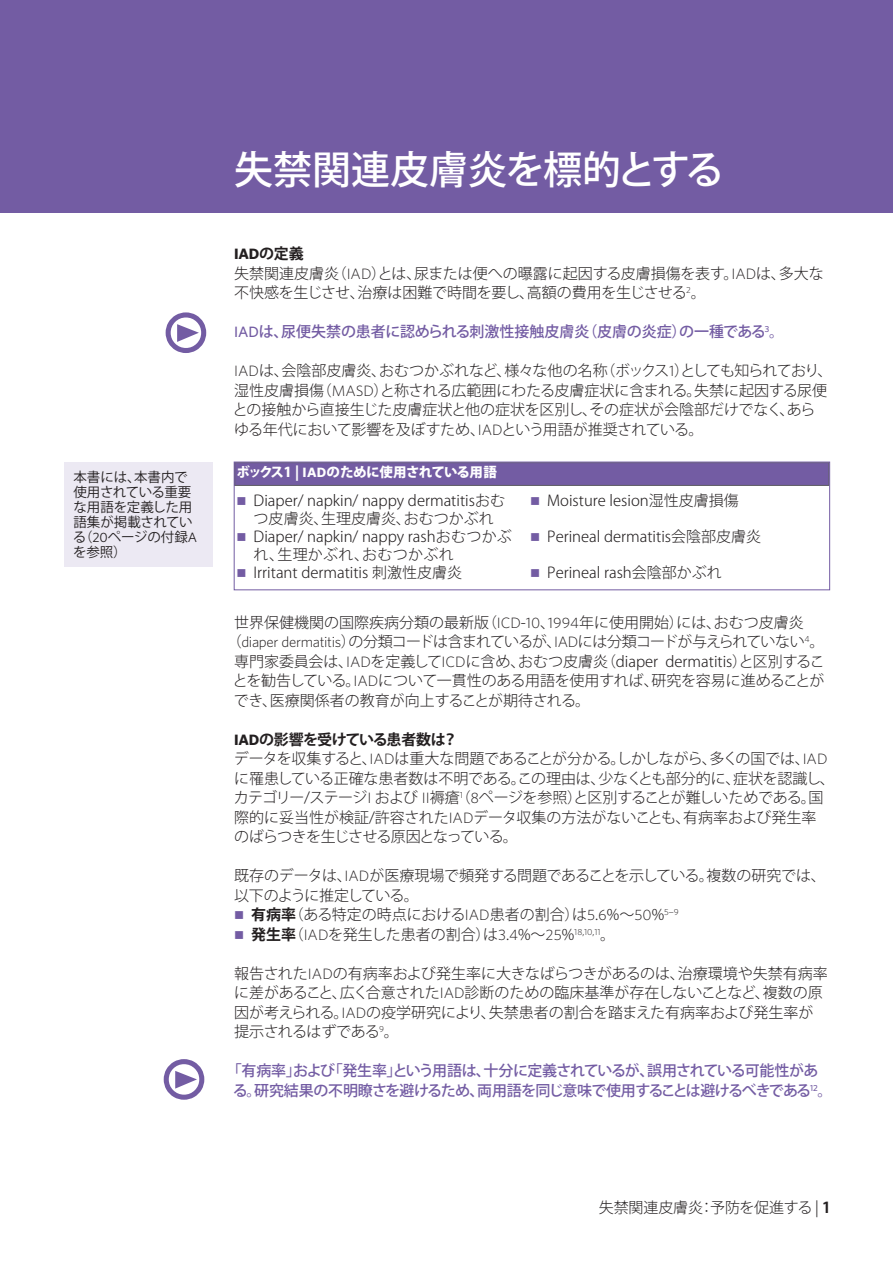
<style>
.page{position:relative;width:893px;height:1263px;background:#fff}
.page>*{position:absolute;margin:0;border:0;box-sizing:border-box;transform-origin:0 0}
.t1{font:500 39px "Koz Go Pr 6 N";color:#fff}
.t2{font:300 15px/19.5px "Koz Go Pr 6 N";color:#231f20}
.t3{font:300 15px/19.5px "Koz Go Pr 6 N";letter-spacing:-.02em;color:#231f20}
.t4{font:500 15px/19.5px "Koz Go Pr 6 N";letter-spacing:-.05em;color:#735ca3}
.t5{font:300 15px "Koz Go Pr 6 N";letter-spacing:-.06em;color:#231f20}
.t6{font:500 15px "Koz Go Pr 6 N";letter-spacing:-.01em;color:#735ca3}
.t7{font:700 15px "Whitney";color:#231f20}
.t8{font:13.5px/15px "Koz Go Pr 6 N";letter-spacing:-.01em;color:#231f20}
.t9{font:800 13.5px "Koz Go Pr 6 N";letter-spacing:-.04em;color:#fff}
.s1{font-family:"Whitney"}
.s2{font-family:"Koz Go Pr 6 N"}
.s3{font-family:"Whitney";font-weight:700}
.s4{color:#735ca3}
.s5{font-weight:700}
</style>
<div class="page">
<div style="left:0;top:0;width:893px;height:213px;background:#735ca3"></div>
<svg style="left:166px;top:312px;width:40px;height:41px"></svg>
<div style="left:235px;top:463px;width:594px;height:22px;background:#735ca3"></div>
<hr style="left:234px;top:485px;width:595px;height:1px;background:#636366">
<div style="left:234px;top:462px;width:596px;height:128px;border:1px solid #735ca3"></div>
<svg style="left:164px;top:1059px;width:40px;height:41px"></svg>
<div style="left:65px;top:463px;width:148px;height:104px;background:#ece9f3"></div>
<p class="t8" style="left:73px;top:469px;width:126px">本書には、本書内で使用されている重要な用語を定義した用語集が掲載されている（<span class="s1">20</span>ページの付録<span class="s1">A</span>を参照）</p>
<h1 class="t1" style="left:234px;top:148px;width:491px">失禁関連皮膚炎を標的とする</h1>
<p class="t7" style="left:234px;top:245px;width:71px">IAD<span class="s2">の定義</span></p>
<p class="t2" style="left:234px;top:264px;width:591px">失禁関連皮膚炎（<span class="s1">IAD</span>）とは、尿または便への曝露に起因する皮膚損傷を表す。<span class="s1">IAD</span>は、多大な不快感を生じさせ、治療は困難で時間を要し、高額の費用を生じさせる<sup>2</sup>。</p>
<p class="t6" style="left:234px;top:323px;width:551px"><span class="s1">IAD</span>は、尿便失禁の患者に認められる刺激性接触皮膚炎（皮膚の炎症）の一種である<sup>3</sup>。</p>
<p class="t2" style="left:233px;top:361px;width:601px"><span class="s1">IAD</span>は、会陰部皮膚炎、おむつかぶれなど、様々な他の名称（ボックス<span class="s1">1</span>）としても知られており、湿性皮膚損傷（<span class="s1">MASD</span>）と称される広範囲にわたる皮膚症状に含まれる。失禁に起因する尿便との接触から直接生じた皮膚症状と他の症状を区別し、その症状が会陰部だけでなく、あらゆる年代において影響を及ぼすため、<span class="s1">IAD</span>という用語が推奨されている。</p>
<p class="t9" style="left:236px;top:464px;width:262px">ボックス1 | <span class="s3">IAD</span>のために使用されている用語</p>
<p class="t2" style="left:237px;top:491px;width:270px;line-height:18px;text-align:center"><span class="s4">■</span> Diaper/ napkin/ nappy dermatitisおむつ皮膚炎、生理皮膚炎、おむつかぶれ</p>
<p class="t2" style="left:254px;top:527px;width:260px;line-height:18px;text-indent:-17px"><span class="s4">■</span> Diaper/ napkin/ nappy rashおむつかぶれ、生理かぶれ、おむつかぶれ</p>
<p class="t2" style="left:237px;top:563px;width:227px"><span class="s4">■</span> Irritant dermatitis 刺激性皮膚炎</p>
<p class="t2" style="left:530px;top:491px;width:210px"><span class="s4">■</span> Moisture lesion湿性皮膚損傷</p>
<p class="t2" style="left:530px;top:527px;width:232px"><span class="s4">■</span> Perineal dermatitis会陰部皮膚炎</p>
<p class="t2" style="left:530px;top:563px;width:193px"><span class="s4">■</span> Perineal rash会陰部かぶれ</p>
<p class="t2" style="left:234px;top:613px;width:571px">世界保健機関の国際疾病分類の最新版（<span class="s1">ICD</span>-<span class="s1">10</span>、<span class="s1">1994</span>年に使用開始）には、おむつ皮膚炎</p>
<p class="t5" style="left:227px;top:633px;width:599px">（<span class="s1">diaper dermatitis</span>）の分類コードは含まれているが、<span class="s1">IAD</span>には分類コードが与えられていない<sup>4</sup>。</p>
<p class="t2" style="left:234px;top:652px;width:592px">専門家委員会は、<span class="s1">IAD</span>を定義して<span class="s1">ICD</span>に含め、おむつ皮膚炎（diaper dermatitis）と区別するこ</p>
<p class="t3" style="left:233px;top:671px;width:593px">とを勧告している。<span class="s1">IAD</span>について一貫性のある用語を使用すれば、研究を容易に進めることが</p>
<p class="t2" style="left:234px;top:691px;width:358px">でき、医療関係者の教育が向上することが期待される。</p>
<p class="t3" style="left:234px;top:730px;width:603px"><span class="s3">IAD</span><span class="s5">の影響を受けている患者数は？<br></span>データを収集すると、<span class="s1">IAD</span>は重大な問題であることが分かる。しかしながら、多くの国では、<span class="s1">IAD</span>に罹患している正確な患者数は不明である。この理由は、少なくとも部分的に、症状を認識し、カテゴリー/ステージ<span class="s1">I</span> および <span class="s1">II</span>褥瘡（<sup>1</sup> <span class="s1">8</span>ページを参照）と区別することが難しいためである。国際的に妥当性が検証/許容された<span class="s1">IAD</span>データ収集の方法がないことも、有病率および発生率<br>のばらつきを生じさせる原因となっている。</p>
<p class="t3" style="left:234px;top:866px;width:593px">既存のデータは、<span class="s1">IAD</span>が医療現場で頻発する問題であることを示している。複数の研究では、以下のように推定している。</p>
<p class="t2" style="left:234px;top:905px;width:446px"><span class="s4">■</span> <span class="s5">有病率</span>（ある特定の時点における<span class="s1">IAD</span>患者の割合）は<span class="s1">5</span>.<span class="s1">6</span>%～<span class="s1">50</span>%<sup>5</sup><sup>–</sup><sup>9</sup></p>
<p class="t2" style="left:234px;top:925px;width:383px"><span class="s4">■</span> <span class="s5">発生率</span>（<span class="s1">IAD</span>を発生した患者の割合）は<span class="s1">3</span>.<span class="s1">4</span>%～<span class="s1">25</span>%<sup>18</sup><sup>,</sup><sup>10</sup><sup>,</sup><sup>11</sup>。</p>
<p class="t2" style="left:234px;top:964px;width:595px">報告された<span class="s1">IAD</span>の有病率および発生率に大きなばらつきがあるのは、治療環境や失禁有病率に差があること、広く合意された<span class="s1">IAD</span>診断のための臨床基準が存在しないことなど、複数の原因が考えられる。<span class="s1">IAD</span>の疫学研究により、失禁患者の割合を踏まえた有病率および発生率が提示されるはずである<sup>9</sup>。</p>
<p class="t4" style="left:233px;top:1061px;width:601px;text-indent:-6px">「有病率」および「発生率」という用語は、十分に定義されているが、誤用されている可能性がある。研究結果の不明瞭さを避けるため、両用語を同じ意味で使用することは避けるべきである<sup>12</sup>。</p>
<p class="t2" style="left:599px;top:1198px;width:233px">失禁関連皮膚炎：予防を促進する | <span class="s5">1</span></p>
</div>
